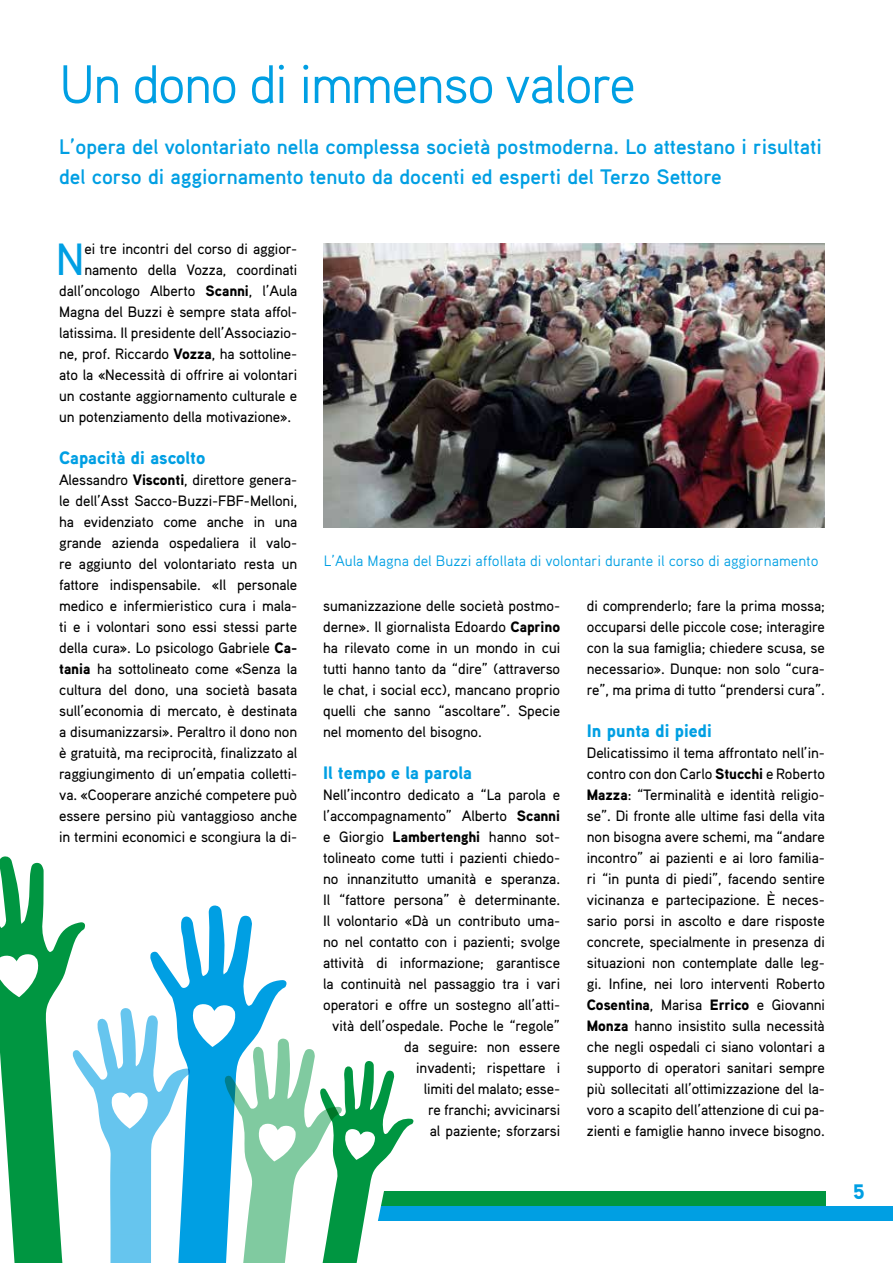
<style>
.page{position:relative;width:893px;height:1263px;background:#fff}
.page>*{position:absolute;margin:0;border:0;box-sizing:border-box;transform-origin:0 0}
.t1{font:54px "Aaux Pro";letter-spacing:-.035em;color:#009fe3}
.t2{font:500 45.15px "Aaux Pro";color:#009fe3}
.t3{font:700 21px/30px "Aaux Pro";color:#009fe3}
.t4{font:900 21px "Aaux Pro";color:#009fe3}
.t5{font:900 18px "Aaux Pro";color:#009fe3}
.t6{font:500 15px/21px "Aaux Pro";letter-spacing:-.005em;color:#000;text-align:justify}
.t7{font:15px "Aaux Pro";color:#009fe3}
.s1{font-weight:900}
</style>
<div class="page">
<div style="left:0;top:1206px;width:893px;height:15px;background:#009fe3"></div>
<div style="left:0;top:1191px;width:825px;height:15px;background:#009641"></div>
<img style="left:323px;top:244px;width:502px;height:283px">
<svg style="left:0;top:856px;width:413px;height:407px"></svg>
<h1 class="t1" style="left:59px;top:50px;width:578px">Un dono di immenso valore</h1>
<h3 class="t3" style="left:59px;top:131px;width:764px">L’opera del volontariato nella complessa società postmoderna. Lo attestano i risultati del corso di aggiornamento tenuto da docenti ed esperti del Terzo Settore</h3>
<h2 class="t2" style="left:56px;top:231px;width:30px">N</h2>
<p class="t6" style="left:84px;top:238px;width:214px">ei tre incontri del corso di aggior-</p>
<p class="t6" style="left:84px;top:259px;width:214px">namento della Vozza, coordinati</p>
<p class="t6" style="left:59px;top:280px;width:240px">dall’oncologo Alberto <span class="s1">Scanni</span>, l’Aula</p>
<p class="t6" style="left:59px;top:301px;width:240px">Magna del Buzzi è sempre stata affol-</p>
<p class="t6" style="left:59px;top:322px;width:240px">latissima. Il presidente dell’Associazio-</p>
<p class="t6" style="left:59px;top:343px;width:240px">ne, prof. Riccardo <span class="s1">Vozza</span>, ha sottoline-</p>
<p class="t6" style="left:59px;top:364px;width:240px">ato la «Necessità di offrire ai volontari</p>
<p class="t6" style="left:59px;top:385px;width:240px">un costante aggiornamento culturale e</p>
<p class="t6" style="left:59px;top:406px;width:234px">un potenziamento della motivazione».</p>
<p class="t5" style="left:59px;top:446px;width:148px">Capacità di ascolto</p>
<p class="t6" style="left:59px;top:469px;width:240px">Alessandro <span class="s1">Visconti</span>, direttore genera&shy;le dell’Asst Sacco-Buzzi-FBF-Melloni, ha evidenziato come anche in una grande azienda ospedaliera il valo&shy;re aggiunto del volontariato resta un fattore indispensabile. «Il personale medico e infermieristico cura i mala&shy;ti e i volontari sono essi stessi parte della cura». Lo psicologo Gabriele <span class="s1">Ca&shy;tania</span> ha sottolineato come «Senza la cultura del dono, una società basata sull’economia di mercato, è destinata a disumanizzarsi». Peraltro il dono non è gratuità, ma reciprocità, finalizzato al raggiungimento di un’empatia colletti&shy;va. «Cooperare anziché competere può essere persino più vantaggioso anche in termini economici e scongiura la di-</p>
<p class="t7" style="left:324px;top:551px;width:496px">L’Aula Magna del Buzzi affollata di volontari durante il corso di aggiornamento</p>
<p class="t6" style="left:323px;top:595px;width:239px">sumanizzazione delle società postmo&shy;derne». Il giornalista Edoardo <span class="s1">Caprino </span>ha rilevato come in un mondo in cui tutti hanno tanto da “dire” (attraverso le chat, i social ecc), mancano proprio quelli che sanno “ascoltare”. Specie nel momento del bisogno.</p>
<p class="t5" style="left:323px;top:761px;width:150px">Il tempo e la parola</p>
<p class="t6" style="left:323px;top:784px;width:239px;text-align:right">Nell’incontro dedicato a “La parola e l’accompagnamento” Alberto <span class="s1">Scanni </span>e Giorgio <span class="s1">Lambertenghi</span> hanno sot&shy;tolineato come tutti i pazienti chiedo&shy;no innanzitutto umanità e speranza.<br>Il “fattore persona” è determinante.<br>Il volontario «Dà un contributo uma&shy;no nel contatto con i pazienti; svolge attività di informazione; garantisce la continuità nel passaggio tra i vari operatori e offre un sostegno all’atti&shy;vità dell’ospedale. Poche le “regole” da seguire: non essere<br>invadenti; rispettare i<br>limiti del malato; esse-<br>re franchi; avvicinarsi<br>al paziente; sforzarsi</p>
<p class="t6" style="left:587px;top:595px;width:240px">di comprenderlo; fare la prima mossa; occuparsi delle piccole cose; interagire con la sua famiglia; chiedere scusa, se necessario». Dunque: non solo “cura&shy;re”, ma prima di tutto “prendersi cura”.</p>
<p class="t5" style="left:587px;top:719px;width:127px">In punta di piedi</p>
<p class="t6" style="left:587px;top:742px;width:240px">Delicatissimo il tema affrontato nell’in&shy;contro con don Carlo <span class="s1">Stucchi</span> e Roberto <span class="s1">Mazza</span>: “Terminalità e identità religio&shy;se”. Di fronte alle ultime fasi della vita non bisogna avere schemi, ma “andare incontro” ai pazienti e ai loro familia&shy;ri “in punta di piedi”, facendo sentire vicinanza e partecipazione. È neces&shy;sario porsi in ascolto e dare risposte concrete, specialmente in presenza di situazioni non contemplate dalle leg&shy;gi. Infine, nei loro interventi Roberto <span class="s1">Cosentina</span>, Marisa <span class="s1">Errico</span> e Giovanni <span class="s1">Monza</span> hanno insistito sulla necessità che negli ospedali ci siano volontari a supporto di operatori sanitari sempre più sollecitati all’ottimizzazione del la&shy;voro a scapito dell’attenzione di cui pa&shy;zienti e famiglie hanno invece bisogno.</p>
<h3 class="t4" style="left:853px;top:1178px;width:13px">5</h3>
</div>
